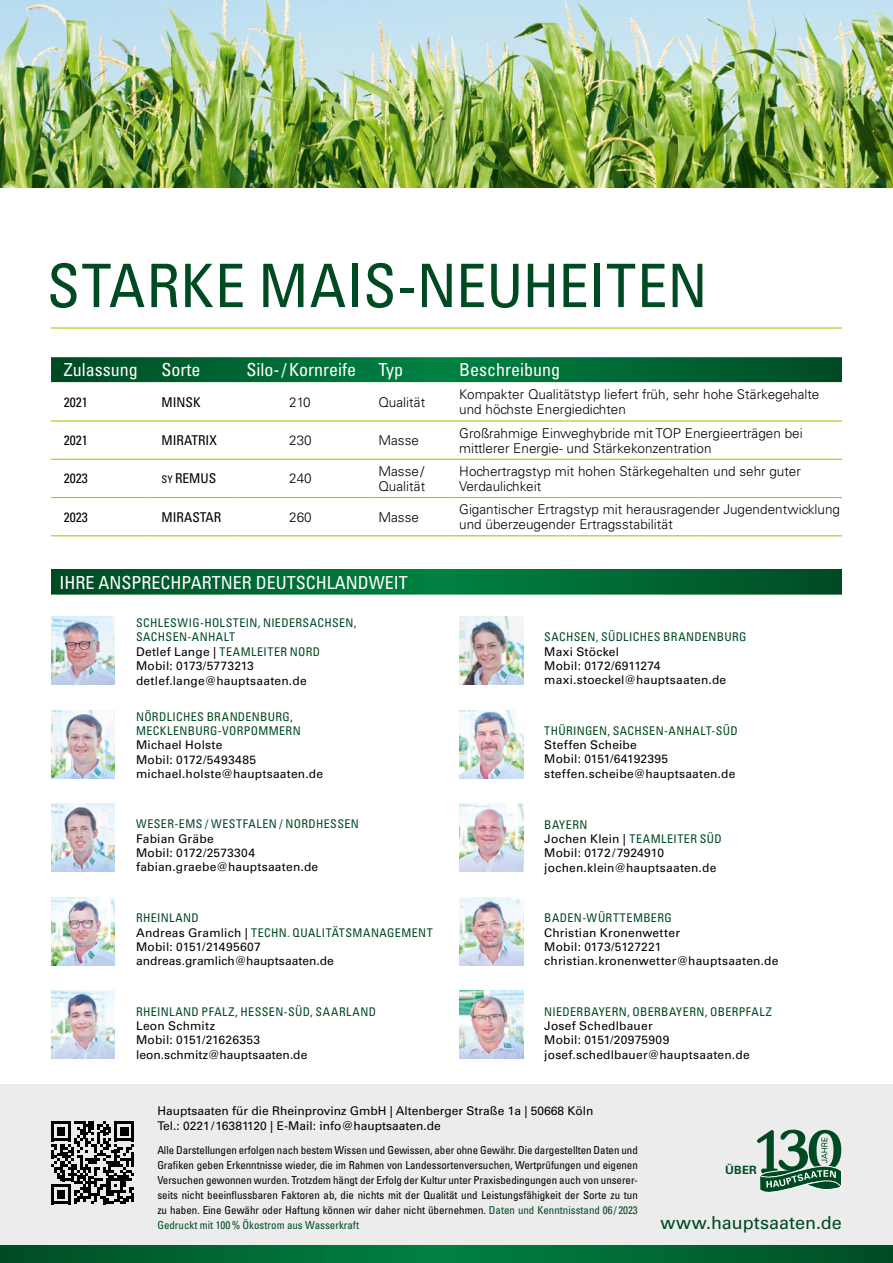
<style>
.page{position:relative;width:893px;height:1263px;background:#fff}
.page>*{position:absolute;margin:0;border:0;box-sizing:border-box;transform-origin:0 0}
.t1{font:condensed 60px "Univers LT Std";letter-spacing:.005em;color:#004a22}
.t2{font:condensed 18px "Univers LT Std";color:#fff}
.t3{font:18px "Univers LT Std";color:#004a22}
.t4{font:300 13.5px/15px "Univers LT Std";color:#000}
.t5{font:condensed 13.5px "Univers LT Std";color:#000}
.t6{font:12px/14.4px "Univers LT Std";letter-spacing:.015em;color:#000}
.t7{font:condensed 12px/14.4px "Univers LT Std";letter-spacing:.035em;color:#004a22}
.t8{font:700 11.4px "Univers LT Std";color:#004a22}
.t9{font:condensed 10.95px/15px "Univers LT Std";color:#000;text-align:justify}
.s1{font-size:10.5px}
.s2{font-stretch:normal;color:#000}
.s3{font-stretch:condensed;color:#004a22}
.s4{color:#004a22}
</style>
<div class="page">
<div style="left:0;top:1084px;width:893px;height:162px;background:#ececec"></div>
<svg style="left:0;top:1246px;width:893px;height:17px;background:#063"></svg>
<svg style="left:757px;top:1130px;width:85px;height:63px"></svg>
<svg style="left:51px;top:1121px;width:83px;height:83px"></svg>
<img style="left:0;top:0;width:893px;height:187px">
<svg style="left:51px;top:570px;width:791px;height:25px;background:#046836"></svg>
<img style="left:51px;top:617px;width:64px;height:68px">
<img style="left:459px;top:710px;width:64px;height:68px">
<img style="left:51px;top:710px;width:64px;height:68px">
<img style="left:459px;top:804px;width:64px;height:68px">
<img style="left:51px;top:804px;width:64px;height:68px">
<img style="left:51px;top:897px;width:64px;height:68px">
<img style="left:459px;top:897px;width:64px;height:68px">
<img style="left:459px;top:617px;width:64px;height:68px">
<img style="left:459px;top:991px;width:64px;height:68px">
<img style="left:51px;top:991px;width:64px;height:68px">
<hr style="left:51px;top:327px;width:791px;height:2px;background:#afca00">
<svg style="left:51px;top:357px;width:791px;height:25px;background:#026734"></svg>
<hr style="left:51px;top:497px;width:98px;height:1px;background:#afca00">
<hr style="left:149px;top:497px;width:89px;height:1px;background:#afca00">
<hr style="left:238px;top:497px;width:132px;height:1px;background:#afca00">
<hr style="left:370px;top:497px;width:81px;height:1px;background:#afca00">
<hr style="left:451px;top:497px;width:115px;height:1px;background:#afca00">
<hr style="left:566px;top:497px;width:136px;height:1px;background:#afca00">
<hr style="left:702px;top:497px;width:140px;height:1px;background:#afca00">
<hr style="left:51px;top:535px;width:98px;height:1px;background:#afca00">
<hr style="left:149px;top:535px;width:89px;height:1px;background:#afca00">
<hr style="left:238px;top:535px;width:132px;height:1px;background:#afca00">
<hr style="left:370px;top:535px;width:81px;height:1px;background:#afca00">
<hr style="left:451px;top:535px;width:115px;height:1px;background:#afca00">
<hr style="left:566px;top:535px;width:136px;height:1px;background:#afca00">
<hr style="left:702px;top:535px;width:140px;height:1px;background:#afca00">
<hr style="left:51px;top:420px;width:98px;height:2px;background:#afca00">
<hr style="left:149px;top:420px;width:89px;height:2px;background:#afca00">
<hr style="left:238px;top:420px;width:132px;height:2px;background:#afca00">
<hr style="left:370px;top:420px;width:81px;height:2px;background:#afca00">
<hr style="left:451px;top:420px;width:115px;height:2px;background:#afca00">
<hr style="left:566px;top:420px;width:136px;height:2px;background:#afca00">
<hr style="left:702px;top:420px;width:140px;height:2px;background:#afca00">
<hr style="left:51px;top:459px;width:98px;height:1px;background:#afca00">
<hr style="left:149px;top:459px;width:89px;height:1px;background:#afca00">
<hr style="left:238px;top:459px;width:132px;height:1px;background:#afca00">
<hr style="left:370px;top:459px;width:81px;height:1px;background:#afca00">
<hr style="left:451px;top:459px;width:115px;height:1px;background:#afca00">
<hr style="left:566px;top:459px;width:136px;height:1px;background:#afca00">
<hr style="left:702px;top:459px;width:140px;height:1px;background:#afca00">
<h1 class="t1" style="left:47px;top:248px;width:662px">STARKE MAIS-NEUHEITEN</h1>
<h2 class="t2" style="left:64px;top:358px;width:75px">Zulassung</h2>
<h2 class="t2" style="left:162px;top:358px;width:41px">Sorte</h2>
<h2 class="t2" style="left:247px;top:358px;width:158px">Silo-/Kornreife Typ</h2>
<h2 class="t2" style="left:459px;top:358px;width:102px">Beschreibung</h2>
<p class="t5" style="left:64px;top:393px;width:25px">2021</p>
<p class="t5" style="left:162px;top:393px;width:41px">MINSK</p>
<p class="t4" style="left:289px;top:394px;width:23px">210</p>
<p class="t4" style="left:378px;top:394px;width:48px">Qualität</p>
<p class="t4" style="left:459px;top:387px;width:362px">Kompakter Qualitätstyp liefert früh, sehr hohe Stärkegehalte und höchste Energiedichten</p>
<p class="t5" style="left:64px;top:432px;width:25px">2021</p>
<p class="t5" style="left:162px;top:432px;width:57px">MIRATRIX</p>
<p class="t4" style="left:289px;top:433px;width:24px">230</p>
<p class="t4" style="left:378px;top:433px;width:42px">Masse</p>
<p class="t4" style="left:459px;top:425px;width:345px">Großrahmige Einweghybride mit TOP Energieerträgen bei mittlerer Energie- und Stärkekonzentration</p>
<p class="t5" style="left:64px;top:470px;width:25px">2023</p>
<p class="t5" style="left:162px;top:470px;width:56px"><span class="s1">SY</span> REMUS</p>
<p class="t4" style="left:289px;top:471px;width:24px">240</p>
<p class="t4" style="left:378px;top:463px;width:48px">Masse/<br>Qualität</p>
<p class="t4" style="left:459px;top:463px;width:343px">Hochertragstyp mit hohen Stärkegehalten und sehr guter<br>Verdaulichkeit</p>
<p class="t5" style="left:64px;top:508px;width:25px">2023</p>
<p class="t5" style="left:162px;top:508px;width:61px">MIRASTAR</p>
<p class="t4" style="left:289px;top:509px;width:24px">260</p>
<p class="t4" style="left:378px;top:509px;width:42px">Masse</p>
<p class="t4" style="left:459px;top:502px;width:382px">Gigantischer Ertragstyp mit herausragender Jugendentwicklung und überzeugender Ertragsstabilität</p>
<h2 class="t2" style="left:60px;top:571px;width:350px">IHRE ANSPRECHPARTNER DEUTSCHLANDWEIT</h2>
<p class="t7" style="left:136px;top:615px;width:222px">SCHLESWIG-HOLSTEIN, NIEDERSACHSEN,<br>SACHSEN-ANHALT<br><span class="s2">Detlef Lange |</span> TEAMLEITER NORD<br><span class="s2">Mobil: 0173/5773213 detlef.lange@hauptsaaten.de</span></p>
<p class="t7" style="left:136px;top:709px;width:166px">NÖRDLICHES BRANDENBURG,<br>MECKLENBURG-VORPOMMERN</p>
<p class="t6" style="left:136px;top:738px;width:189px">Michael Holste<br>Mobil: 0172/5493485 michael.holste@hauptsaaten.de</p>
<p class="t7" style="left:544px;top:629px;width:204px">SACHSEN, SÜDLICHES BRANDENBURG</p>
<p class="t6" style="left:544px;top:644px;width:184px">Maxi Stöckel<br>Mobil: 0172/6911274 maxi.stoeckel@hauptsaaten.de</p>
<p class="t7" style="left:544px;top:723px;width:195px">THÜRINGEN, SACHSEN-ANHALT-SÜD</p>
<p class="t6" style="left:544px;top:738px;width:193px">Steffen Scheibe<br>Mobil: 0151/64192395 steffen.scheibe@hauptsaaten.de</p>
<p class="t7" style="left:136px;top:817px;width:224px">WESER-EMS / WESTFALEN / NORDHESSEN</p>
<p class="t6" style="left:136px;top:831px;width:184px">Fabian Gräbe<br>Mobil: 0172/2573304 fabian.graebe@hauptsaaten.de</p>
<p class="t6" style="left:136px;top:911px;width:298px"><span class="s3">RHEINLAND<br></span>Andreas Gramlich | <span class="s3">TECHN. QUALITÄTSMANAGEMENT<br></span>Mobil: 0151/21495607 andreas.gramlich@hauptsaaten.de</p>
<p class="t7" style="left:544px;top:910px;width:129px">BADEN-WÜRTTEMBERG</p>
<p class="t6" style="left:544px;top:817px;width:179px"><span class="s3">BAYERN<br></span>Jochen Klein | <span class="s3">TEAMLEITER SÜD<br></span>Mobil: 0172/7924910 jochen.klein@hauptsaaten.de</p>
<p class="t6" style="left:544px;top:925px;width:236px">Christian Kronenwetter<br>Mobil: 0173/5127221 christian.kronenwetter@hauptsaaten.de</p>
<p class="t7" style="left:136px;top:1004px;width:241px">RHEINLAND PFALZ, HESSEN-SÜD, SAARLAND</p>
<p class="t6" style="left:136px;top:1019px;width:173px">Leon Schmitz<br>Mobil: 0151/21626353 leon.schmitz@hauptsaaten.de</p>
<p class="t7" style="left:544px;top:1004px;width:229px">NIEDERBAYERN, OBERBAYERN, OBERPFALZ</p>
<p class="t6" style="left:544px;top:1019px;width:207px">Josef Schedlbauer<br>Mobil: 0151/20975909 josef.schedlbauer@hauptsaaten.de</p>
<p class="t6" style="left:157px;top:1103px;width:437px;line-height:15px">Hauptsaaten für die Rheinprovinz GmbH | Altenberger Straße 1a | 50668 Köln<br>Tel.: 0221/16381120 | E-Mail: info@hauptsaaten.de</p>
<p class="t9" style="left:157px;top:1142px;width:482px">Alle Darstellungen erfolgen nach bestem Wissen und Gewissen, aber ohne Gewähr. Die dargestellten Daten und Grafiken geben Erkenntnisse wieder, die im Rahmen von Landessortenversuchen, Wertprüfungen und eigenen Versuchen gewonnen wurden. Trotzdem hängt der Erfolg der Kultur unter Praxisbedingungen auch von unserer&shy;seits nicht beeinflussbaren Faktoren ab, die nichts mit der Qualität und Leistungsfähigkeit der Sorte zu tun zu haben. Eine Gewähr oder Haftung können wir daher nicht übernehmen. <span class="s4">Daten und Kenntnisstand 06 / 2023<br>Gedruckt mit 100% Ökostrom aus Wasserkraft</span></p>
<p class="t8" style="left:725px;top:1163px;width:33px">ÜBER</p>
<h2 class="t3" style="left:660px;top:1212px;width:183px">www.hauptsaaten.de</h2>
</div>
